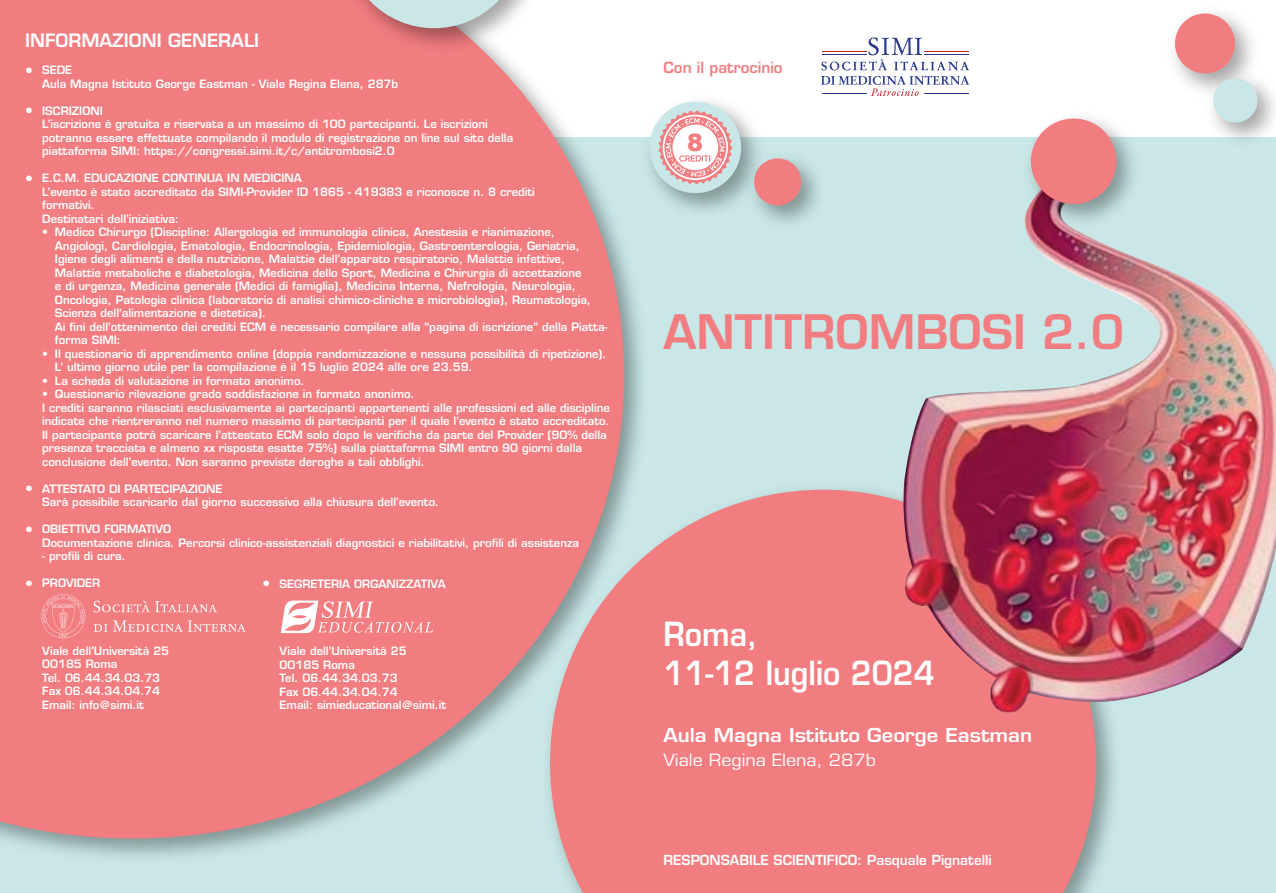
<style>
.page{position:relative;width:1276px;height:893px;background:#c8e7e6}
.page>*{position:absolute;margin:0;border:0;box-sizing:border-box;transform-origin:0 0}
.t1{font:600 46.35px "Eurostile LT Std";color:#f27d81}
.t2{font:600 32.4px/39px "Eurostile LT Std";color:#fff;scale:.92 1}
.t3{font:900 23.85px "Arial";color:#f27d81}
.t4{font:600 18.75px "Eurostile LT Std";color:#fff;scale:1.08 1}
.t5{font:600 18px "Eurostile LT Std";color:#fff}
.t6{font:16.5px "Eurostile LT Std";color:#fff;scale:1.08 1}
.t7{font:600 15px "Eurostile LT Std";color:#f27d81}
.t8{font:600 13.5px "Eurostile LT Std";color:#fff}
.t9{font:600 11.25px/13.5px "Eurostile LT Std";color:#fff}
.s1{font-size:15px}
</style>
<div class="page">
<div style="left:229px;top:0;width:1047px;height:137px;background:#fff"></div>
<img style="left:809px;top:489px;width:306px;height:382px">
<div style="left:567px;top:490px;width:529px;height:403px;background:#f27d81"></div>
<img style="left:2px;top:258px;width:653px;height:612px">
<svg style="left:0;top:0;width:624px;height:838px;background:#ed868a"></svg>
<img style="left:330px;top:0;width:225px;height:60px">
<svg style="left:345px;top:0;width:178px;height:28px;background:#d0c4c5"></svg>
<img style="left:649px;top:101px;width:108px;height:111px">
<div style="left:649px;top:102px;width:92px;height:91px;background:#c8e7e6;border-radius:50%"></div>
<img style="left:739px;top:144px;width:79px;height:79px">
<div style="left:754px;top:158px;width:47px;height:47px;background:#f27d81;border-radius:50%"></div>
<img style="left:1174px;top:13px;width:79px;height:75px">
<div style="left:1175px;top:13px;width:60px;height:60px;background:#f27d81;border-radius:50%"></div>
<img style="left:1198px;top:63px;width:76px;height:77px">
<div style="left:1213px;top:78px;width:44px;height:45px;background:#c8e7e6;border-radius:50%"></div>
<img style="left:900px;top:235px;width:376px;height:491px">
<img style="left:1024px;top:117px;width:109px;height:118px">
<div style="left:1031px;top:118px;width:85px;height:86px;background:#f27d81;border-radius:50%"></div>
<svg style="left:821px;top:37px;width:148px;height:33px"></svg>
<hr style="left:821px;top:54px;width:45px;height:1px;background:#283890">
<hr style="left:924px;top:54px;width:44px;height:1px;background:#283890">
<hr style="left:821px;top:51px;width:45px;height:1px;background:#be1d2c">
<hr style="left:924px;top:51px;width:44px;height:1px;background:#be1d2c">
<svg style="left:821px;top:76px;width:148px;height:20px"></svg>
<svg style="left:658px;top:110px;width:74px;height:75px"></svg>
<svg style="left:41px;top:594px;width:45px;height:45px;background:#f38b8e"></svg>
<svg style="left:94px;top:601px;width:123px;height:11px"></svg>
<svg style="left:94px;top:620px;width:152px;height:12px;background:#f49599"></svg>
<svg style="left:281px;top:601px;width:152px;height:32px;background:#f59fa2"></svg>
<h3 class="t5" style="left:25px;top:29px;width:235px">INFORMAZIONI GENERALI</h3>
<p class="t9" style="left:42px;top:63px;width:357px;text-indent:-17px"><span class="s1">•</span> SEDE<br>Aula Magna Istituto George Eastman - Viale Regina Elena, 287b</p>
<p class="t9" style="left:42px;top:104px;width:472px;text-indent:-17px"><span class="s1">•</span> ISCRIZIONI<br>L’iscrizione è gratuita e riservata a un massimo di 100 partecipanti. Le iscrizioni potranno essere effettuate compilando il modulo di registrazione on line sul sito della piattaforma SIMI: https://congressi.simi.it/c/antitrombosi2.0</p>
<p class="t9" style="left:42px;top:171px;width:494px;text-indent:-17px"><span class="s1">•</span> E.C.M. EDUCAZIONE CONTINUA IN MEDICINA<br>L’evento è stato accreditato da SIMI-Provider ID 1865 - 419383 e riconosce n. 8 crediti formativi.<br>Destinatari dell’iniziativa:</p>
<p class="t9" style="left:55px;top:225px;width:554px;text-indent:-13px">• Medico Chirurgo (Discipline: Allergologia ed immunologia clinica, Anestesia e rianimazione, Angiologi, Cardiologia, Ematologia, Endocrinologia, Epidemiologia, Gastroenterologia, Geriatria, Igiene degli alimenti e della nutrizione, Malattie dell’apparato respiratorio, Malattie infettive, Malattie metaboliche e diabetologia, Medicina dello Sport, Medicina e Chirurgia di accettazione<br>e di urgenza, Medicina generale (Medici di famiglia), Medicina Interna, Nefrologia, Neurologia, Oncologia, Patologia clinica (laboratorio di analisi chimico-cliniche e microbiologia), Reumatologia, Scienza dell’alimentazione e dietetica).<br>Ai fini dell’ottenimento dei crediti ECM è necessario compilare alla “pagina di iscrizione” della Piatta&shy;forma SIMI:</p>
<p class="t9" style="left:55px;top:347px;width:553px;text-indent:-13px">• Il questionario di apprendimento online (doppia randomizzazione e nessuna possibilità di ripetizione).<br>L’ ultimo giorno utile per la compilazione è il 15 luglio 2024 alle ore 23.59.</p>
<p class="t9" style="left:42px;top:374px;width:264px">• La scheda di valutazione in formato anonimo.</p>
<p class="t9" style="left:42px;top:387px;width:569px">• Questionario rilevazione grado soddisfazione in formato anonimo.<br>I crediti saranno rilasciati esclusivamente ai partecipanti appartenenti alle professioni ed alle discipline indicate che rientreranno nel numero massimo di partecipanti per il quale l’evento è stato accreditato.<br>Il partecipante potrà scaricare l’attestato ECM solo dopo le verifiche da parte del Provider (90% della presenza tracciata e almeno xx risposte esatte 75%) sulla piattaforma SIMI entro 90 giorni dalla conclusione dell’evento. Non saranno previste deroghe a tali obblighi.</p>
<p class="t9" style="left:42px;top:482px;width:398px;text-indent:-17px"><span class="s1">•</span> ATTESTATO DI PARTECIPAZIONE<br>Sarà possibile scaricarlo dal giorno successivo alla chiusura dell’evento.</p>
<p class="t9" style="left:42px;top:522px;width:538px;text-indent:-17px"><span class="s1">•</span> OBIETTIVO FORMATIVO<br>Documentazione clinica. Percorsi clinico-assistenziali diagnostici e riabilitativi, profili di assistenza</p>
<p class="t9" style="left:42px;top:549px;width:85px">- profili di cura.</p>
<p class="t9" style="left:25px;top:576px;width:77px"><span class="s1">•</span> PROVIDER</p>
<p class="t9" style="left:263px;top:577px;width:185px"><span class="s1">•</span> SEGRETERIA ORGANIZZATIVA</p>
<p class="t9" style="left:42px;top:644px;width:128px">Viale dell’Università 25<br>00185 Roma<br>Tel. 06.44.34.03.73<br>Fax 06.44.34.04.74<br>Email: info@simi.it</p>
<p class="t9" style="left:280px;top:644px;width:168px">Viale dell’Università 25<br>00185 Roma<br>Tel. 06.44.34.03.73<br>Fax 06.44.34.04.74<br>Email: simieducational@simi.it</p>
<h3 class="t7" style="left:663px;top:58px;width:121px">Con il patrocinio</h3>
<h3 class="t3" style="left:687px;top:125px;width:17px">8</h3>
<h1 class="t1" style="left:663px;top:302px;width:462px">ANTITROMBOSI 2.0</h1>
<h2 class="t2" style="left:663px;top:614px;width:296px">Roma,<br>11-12 luglio 2024</h2>
<h3 class="t4" style="left:663px;top:724px;width:343px">Aula Magna Istituto George Eastman</h3>
<h3 class="t6" style="left:663px;top:750px;width:198px">Viale Regina Elena, 287b</h3>
<p class="t8" style="left:663px;top:852px;width:330px">RESPONSABILE SCIENTIFICO: Pasquale Pignatelli</p>
</div>
